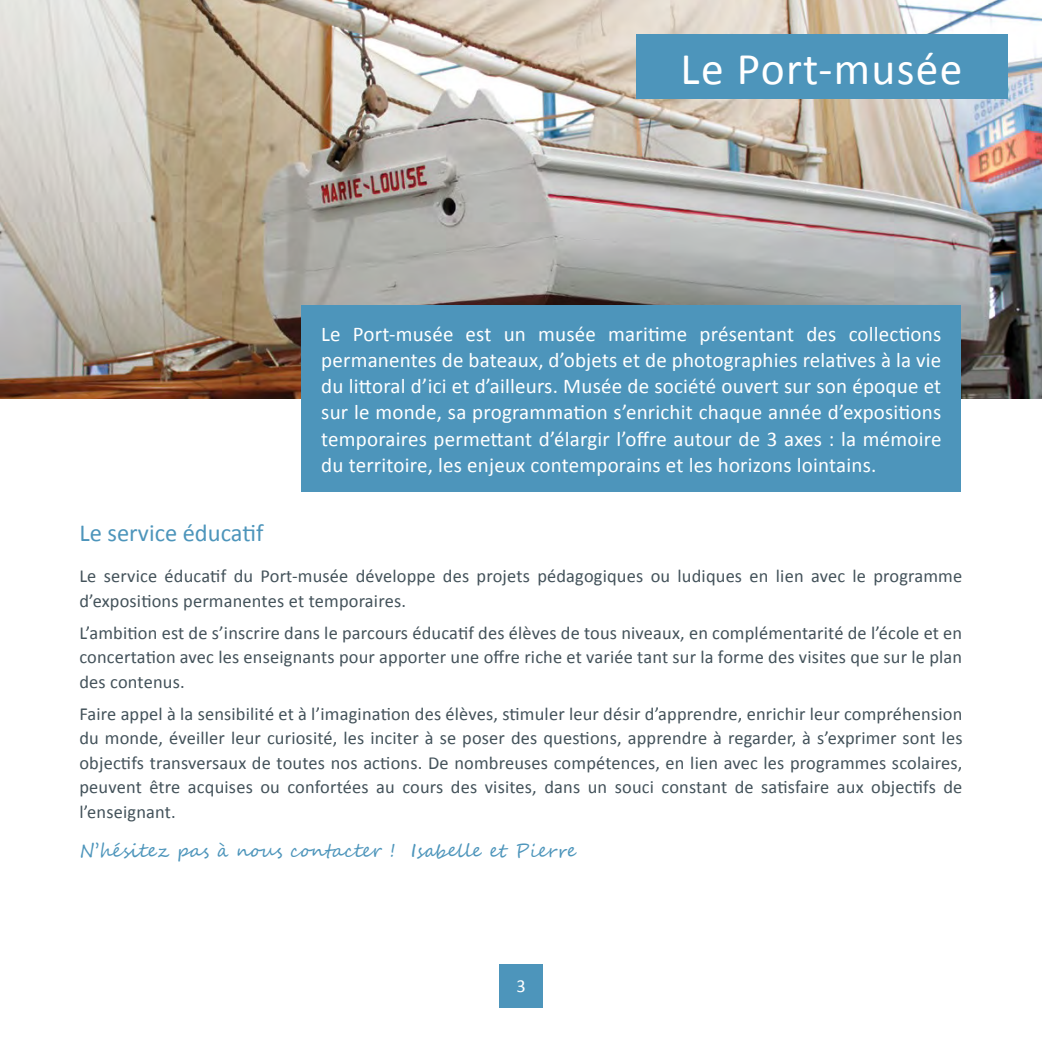
<style>
.page{position:relative;width:1042px;height:1042px;background:#fff}
.page>*{position:absolute;margin:0;border:0;box-sizing:border-box;transform-origin:0 0}
.t1{font:45.5px "Calibri";letter-spacing:.03em;color:#fff}
.t2{font:24.5px "Calibri";color:#4d95bb}
.t3{font:21px/26.2px "Calibri";letter-spacing:.01em;color:#fff;text-align:justify}
.t4{font:18.38px/24.5px "Calibri";letter-spacing:.01em;color:#43525a;text-align:justify}
.t5{font:18.38px "Segoe Script";letter-spacing:.01em;color:#4d95bb}
.t6{font:18.38px "Calibri";color:#fff}
</style>
<div class="page">
<img style="left:0;top:0;width:1042px;height:398px">
<div style="left:301px;top:305px;width:660px;height:187px;background:#4d95bb"></div>
<div style="left:636px;top:35px;width:371px;height:64px;background:#4d95bb"></div>
<div style="left:499px;top:964px;width:44px;height:43px;background:#4d95bb"></div>
<h1 class="t1" style="left:680px;top:40px;width:284px">Le Port-musée</h1>
<p class="t3" style="left:321px;top:321px;width:622px">Le Port-musée est un musée maritime présentant des collections permanentes de bateaux, d’objets et de photographies relatives à la vie du littoral d’ici et d’ailleurs. Musée de société ouvert sur son époque et sur le monde, sa programmation s’enrichit chaque année d’expositions temporaires permettant d’élargir l’offre autour de 3 axes : la mémoire du territoire, les enjeux contemporains et les horizons lointains.</p>
<h2 class="t2" style="left:79px;top:517px;width:186px">Le service éducatif</h2>
<p class="t4" style="left:79px;top:564px;width:884px">Le service éducatif du Port-musée développe des projets pédagogiques ou ludiques en lien avec le programme d’expositions permanentes et temporaires.</p>
<p class="t4" style="left:79px;top:620px;width:884px">L’ambition est de s’inscrire dans le parcours éducatif des élèves de tous niveaux, en complémentarité de l’école et en concertation avec les enseignants pour apporter une offre riche et variée tant sur la forme des visites que sur le plan des contenus.</p>
<p class="t4" style="left:79px;top:701px;width:884px">Faire appel à la sensibilité et à l’imagination des élèves, stimuler leur désir d’apprendre, enrichir leur compréhension du monde, éveiller leur curiosité, les inciter à se poser des questions, apprendre à regarder, à s’exprimer sont les objectifs transversaux de toutes nos actions. De nombreuses compétences, en lien avec les programmes scolaires, peuvent être acquises ou confortées au cours des visites, dans un souci constant de satisfaire aux objectifs de l’enseignant.</p>
<p class="t5" style="left:79px;top:835px;width:498px">N’hésitez pas à nous contacter ! Isabelle et Pierre</p>
<p class="t6" style="left:516px;top:975px;width:11px">3</p>
</div>
